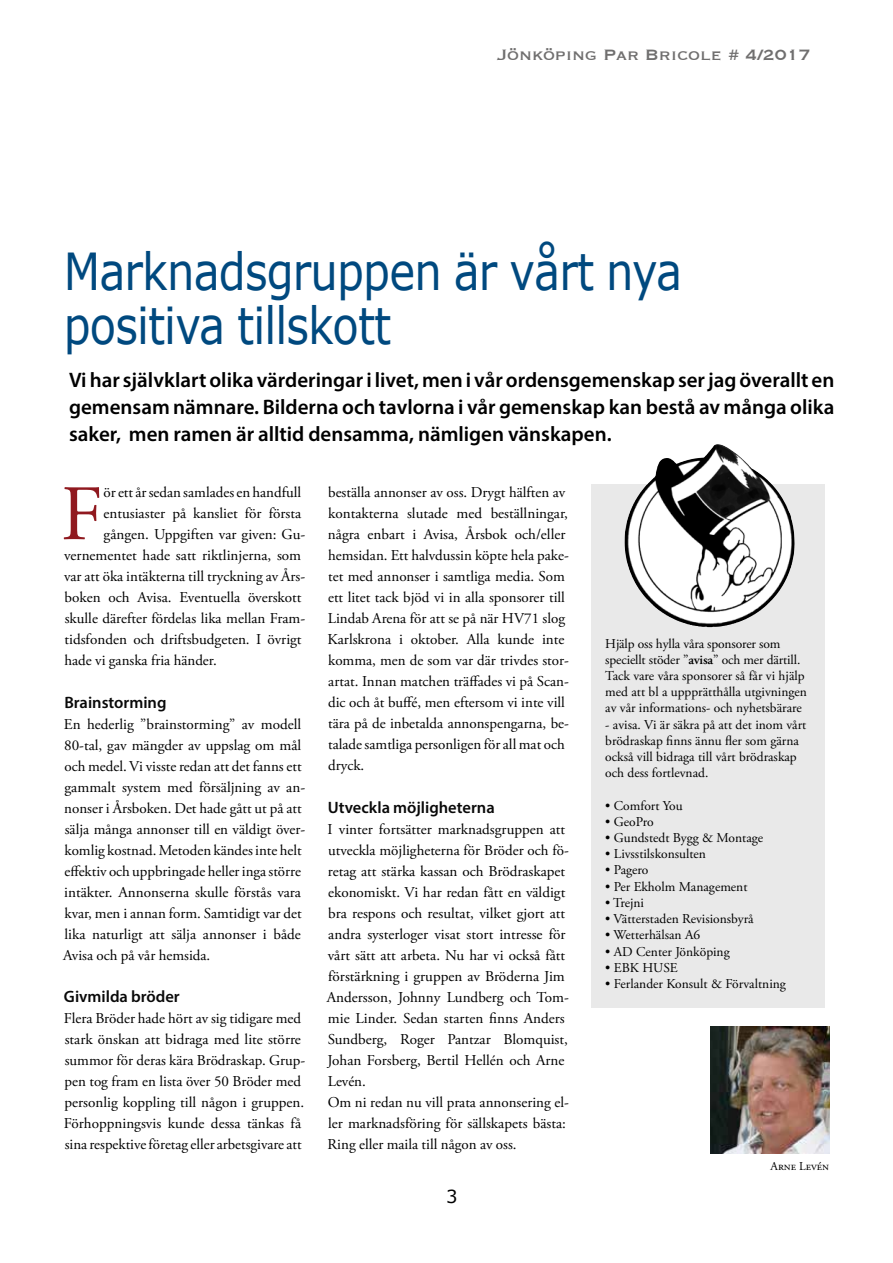
<style>
.page{position:relative;width:893px;height:1263px;background:#fff}
.page>*{position:absolute;margin:0;border:0;box-sizing:border-box;transform-origin:0 0}
.t1{font:78.3px "Adobe Garamond Pro";color:#90191f}
.t2{font:51px/54px "Verdana";letter-spacing:-.02em;color:#00497f;scale:.85 1}
.t3{font:600 21px/27px "Myriad Pro";color:#000;text-align:justify}
.t4{font:19.5px "Copperplate";color:#706f6f}
.t5{font:18px "Verdana";color:#000}
.t6{font:600 16.5px "Myriad Pro";color:#090909}
.t7{font:15px/21px "Adobe Garamond Pro";color:#000}
.t8{font:13.5px/16.2px "Adobe Garamond Pro";color:#000}
.t9{font:12px "Adobe Garamond Pro";color:#000}
.s1{font-weight:600}
</style>
<div class="page">
<div style="left:591px;top:485px;width:234px;height:523px;background:#e9e9e9"></div>
<img style="left:710px;top:1026px;width:119px;height:128px">
<img style="left:624px;top:444px;width:94px;height:137px">
<h3 class="t4" style="left:497px;top:42px;width:315px">Jönköping Par Bricole # 4/2017</h3>
<h2 class="t2" style="left:64px;top:244px;width:729px">Marknadsgruppen är vårt nya positiva tillskott</h2>
<h3 class="t3" style="left:69px;top:366px;width:767px">Vi har självklart olika värderingar i livet, men i vår ordensgemenskap ser jag överallt en gemensam nämnare. Bilderna och tavlorna i vår gemenskap kan bestå av många olika saker, men ramen är alltid densamma, nämligen vänskapen.</h3>
<h1 class="t1" style="left:61px;top:467px;width:44px">F</h1>
<p class="t7" style="left:104px;top:482px;width:199px">ör ett år sedan samlades en handfull</p>
<p class="t7" style="left:104px;top:503px;width:199px">entusiaster på kansliet för första</p>
<p class="t7" style="left:104px;top:524px;width:203px">gången. Uppgiften var given: Gu-</p>
<p class="t7" style="left:64px;top:545px;width:239px">vernementet hade satt riktlinjerna, som</p>
<p class="t7" style="left:64px;top:566px;width:243px">var att öka intäkterna till tryckning av Års-</p>
<p class="t7" style="left:65px;top:587px;width:239px">boken och Avisa. Eventuella överskott</p>
<p class="t7" style="left:65px;top:608px;width:242px">skulle därefter fördelas lika mellan Fram-</p>
<p class="t7" style="left:64px;top:629px;width:239px">tidsfonden och driftsbudgeten. I övrigt</p>
<p class="t7" style="left:64px;top:650px;width:154px">hade vi ganska fria händer.</p>
<p class="t6" style="left:64px;top:692px;width:104px">Brainstorming</p>
<p class="t7" style="left:63px;top:714px;width:244px">En hederlig ”brainstorming” av modell 80-tal, gav mängder av uppslag om mål och medel. Vi visste redan att det fanns ett gammalt system med försäljning av an&shy;nonser i Årsboken. Det hade gått ut på att sälja många annonser till en väldigt över&shy;komlig kostnad. Metoden kändes inte helt effektiv och uppbringade heller inga större intäkter. Annonserna skulle förstås vara kvar, men i annan form. Samtidigt var det lika naturligt att sälja annonser i både Avisa och på vår hemsida.</p>
<p class="t6" style="left:64px;top:986px;width:117px">Givmilda bröder</p>
<p class="t7" style="left:64px;top:1008px;width:243px">Flera Bröder hade hört av sig tidigare med stark önskan att bidraga med lite större summor för deras kära Brödraskap. Grup&shy;pen tog fram en lista över 50 Bröder med personlig koppling till någon i gruppen.<br>Förhoppningsvis kunde dessa tänkas få sina respektive företag eller arbetsgivare att</p>
<p class="t7" style="left:328px;top:482px;width:243px">beställa annonser av oss. Drygt hälften av kontakterna slutade med beställningar, några enbart i Avisa, Årsbok och/eller hemsidan. Ett halvdussin köpte hela pake&shy;tet med annonser i samtliga media. Som ett litet tack bjöd vi in alla sponsorer till Lindab Arena för att se på när HV71 slog Karlskrona i oktober. Alla kunde inte komma, men de som var där trivdes stor&shy;artat. Innan matchen träffades vi på Scan&shy;dic och åt buffé, men eftersom vi inte vill tära på de inbetalda annonspengarna, be&shy;talade samtliga personligen för all mat och dryck.</p>
<p class="t6" style="left:328px;top:797px;width:168px">Utveckla möjligheterna</p>
<p class="t7" style="left:327px;top:819px;width:244px">I vinter fortsätter marknadsgruppen att utveckla möjligheterna för Bröder och fö&shy;retag att stärka kassan och Brödraskapet ekonomiskt. Vi har redan fått en väldigt bra respons och resultat, vilket gjort att andra systerloger visat stort intresse för vårt sätt att arbeta. Nu har vi också fått förstärkning i gruppen av Bröderna Jim Andersson, Johnny Lundberg och Tom&shy;mie Linder. Sedan starten finns Anders Sundberg, Roger Pantzar Blomquist, Johan Forsberg, Bertil Hellén och Arne Levén.<br>Om ni redan nu vill prata annonsering el&shy;ler marknadsföring för sällskapets bästa:<br>Ring eller maila till någon av oss.</p>
<p class="t5" style="left:446px;top:1184px;width:13px">3</p>
<p class="t8" style="left:605px;top:636px;width:203px">Hjälp oss hylla våra sponsorer som speciellt stöder ”<span class="s1">avisa</span>” och mer därtill.<br>Tack vare våra sponsorer så får vi hjälp med att bl a uppprätthålla utgivningen av vår informations- och nyhetsbärare</p>
<p class="t8" style="left:605px;top:717px;width:203px">- avisa. Vi är säkra på att det inom vårt brödraskap finns ännu fler som gärna också vill bidraga till vårt brödraskap och dess fortlevnad.</p>
<p class="t8" style="left:605px;top:798px;width:79px">• Comfort You</p>
<p class="t8" style="left:605px;top:814px;width:50px">• GeoPro</p>
<p class="t8" style="left:605px;top:830px;width:159px">• Gundstedt Bygg &amp; Montage</p>
<p class="t8" style="left:605px;top:846px;width:102px">• Livsstilskonsulten</p>
<p class="t8" style="left:605px;top:862px;width:45px">• Pagero</p>
<p class="t8" style="left:605px;top:879px;width:144px">• Per Ekholm Management</p>
<p class="t8" style="left:605px;top:895px;width:40px">• Trejni</p>
<p class="t8" style="left:605px;top:911px;width:150px">• Vätterstaden Revisionsbyrå</p>
<p class="t8" style="left:605px;top:927px;width:96px">• Wetterhälsan A6</p>
<p class="t8" style="left:605px;top:943px;width:126px">• AD Center Jönköping</p>
<p class="t8" style="left:605px;top:960px;width:74px">• EBK HUSE</p>
<p class="t8" style="left:605px;top:976px;width:182px">• Ferlander Konsult &amp; Förvaltning</p>
<p class="t9" style="left:771px;top:1158px;width:60px">Arne Levén</p>
</div>
